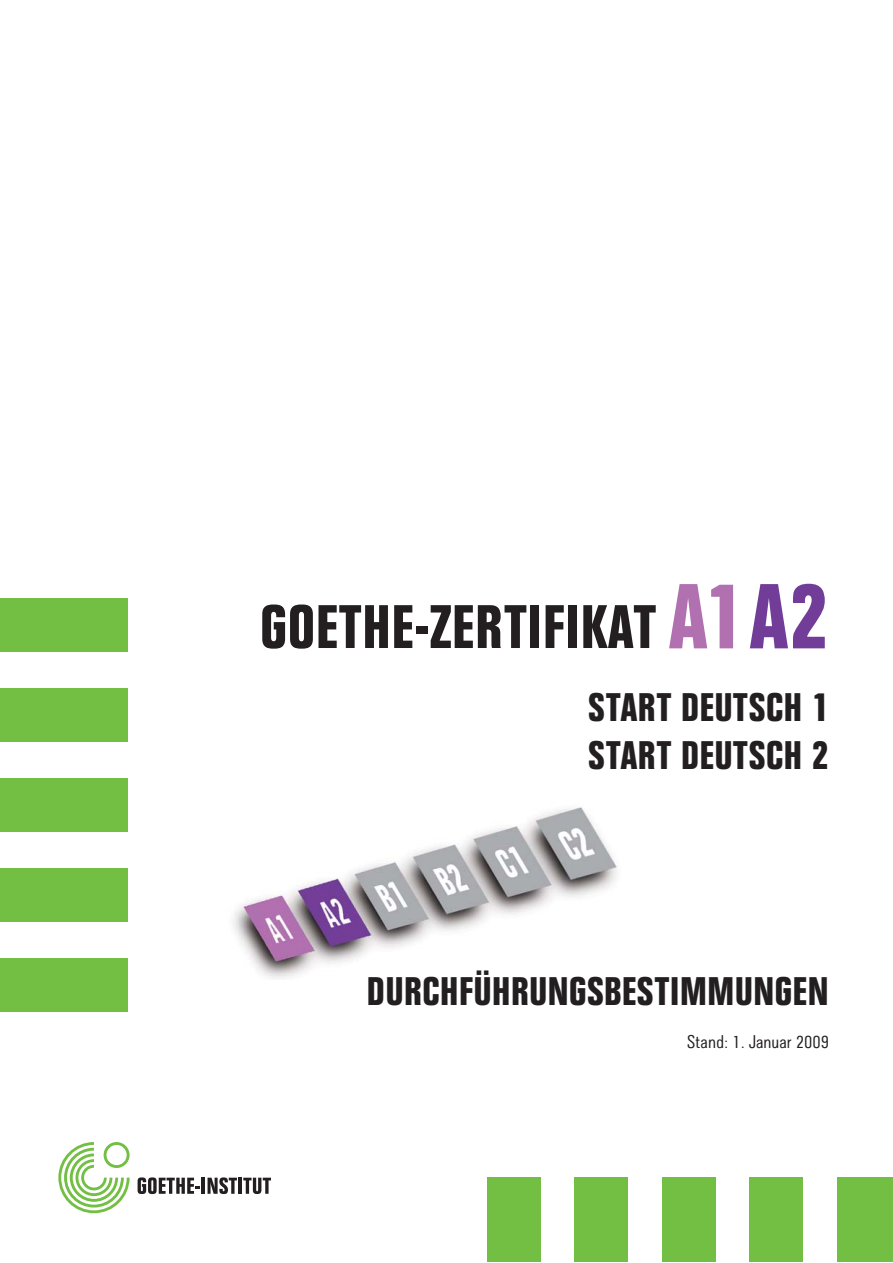
<style>
.page{position:relative;width:893px;height:1263px;background:#fff}
.page>*{position:absolute;margin:0;border:0;box-sizing:border-box;transform-origin:0 0}
.t1{font:60px "Goethe Titel";color:#231f20}
.t2{font:39px/48px "Goethe Titel";color:#231f20}
.t3{font:300 18px "Goethe Titel";color:#231f20}
.s1{font-size:90px;color:#b170af}
.s2{font-size:90px;color:#723d98}
</style>
<div class="page">
<svg style="left:138px;top:1177px;width:62px;height:17px"></svg>
<hr style="left:202px;top:1178px;width:3px;height:16px;background:#231f20">
<svg style="left:208px;top:1177px;width:29px;height:17px"></svg>
<hr style="left:238px;top:1178px;width:4px;height:16px;background:#231f20">
<svg style="left:243px;top:1178px;width:28px;height:16px"></svg>
<svg style="left:58px;top:1142px;width:72px;height:71px"></svg>
<div style="left:0;top:598px;width:127px;height:54px;background:#72bf44"></div>
<div style="left:0;top:688px;width:127px;height:54px;background:#72bf44"></div>
<div style="left:0;top:778px;width:127px;height:54px;background:#72bf44"></div>
<div style="left:0;top:868px;width:127px;height:54px;background:#72bf44"></div>
<div style="left:0;top:958px;width:127px;height:54px;background:#72bf44"></div>
<div style="left:837px;top:1177px;width:55px;height:85px;background:#72bf44"></div>
<div style="left:487px;top:1177px;width:53px;height:85px;background:#72bf44"></div>
<div style="left:575px;top:1177px;width:53px;height:85px;background:#72bf44"></div>
<div style="left:662px;top:1177px;width:53px;height:85px;background:#72bf44"></div>
<div style="left:750px;top:1177px;width:53px;height:85px;background:#72bf44"></div>
<img style="left:233px;top:807px;width:385px;height:171px">
<h1 class="t1" style="left:260px;top:605px;width:571px">GOETHE-ZERTIFIKAT <span class="s1">A1</span><span class="s2">A2</span></h1>
<p class="t2" style="left:588px;top:686px;width:242px">START DEUTSCH 1<br>START DEUTSCH 2</p>
<p class="t2" style="left:367px;top:970px;width:464px">DURCHFÜHRUNGSBESTIMMUNGEN</p>
<p class="t3" style="left:687px;top:1035px;width:144px">Stand: 1. Januar 2009</p>
</div>
